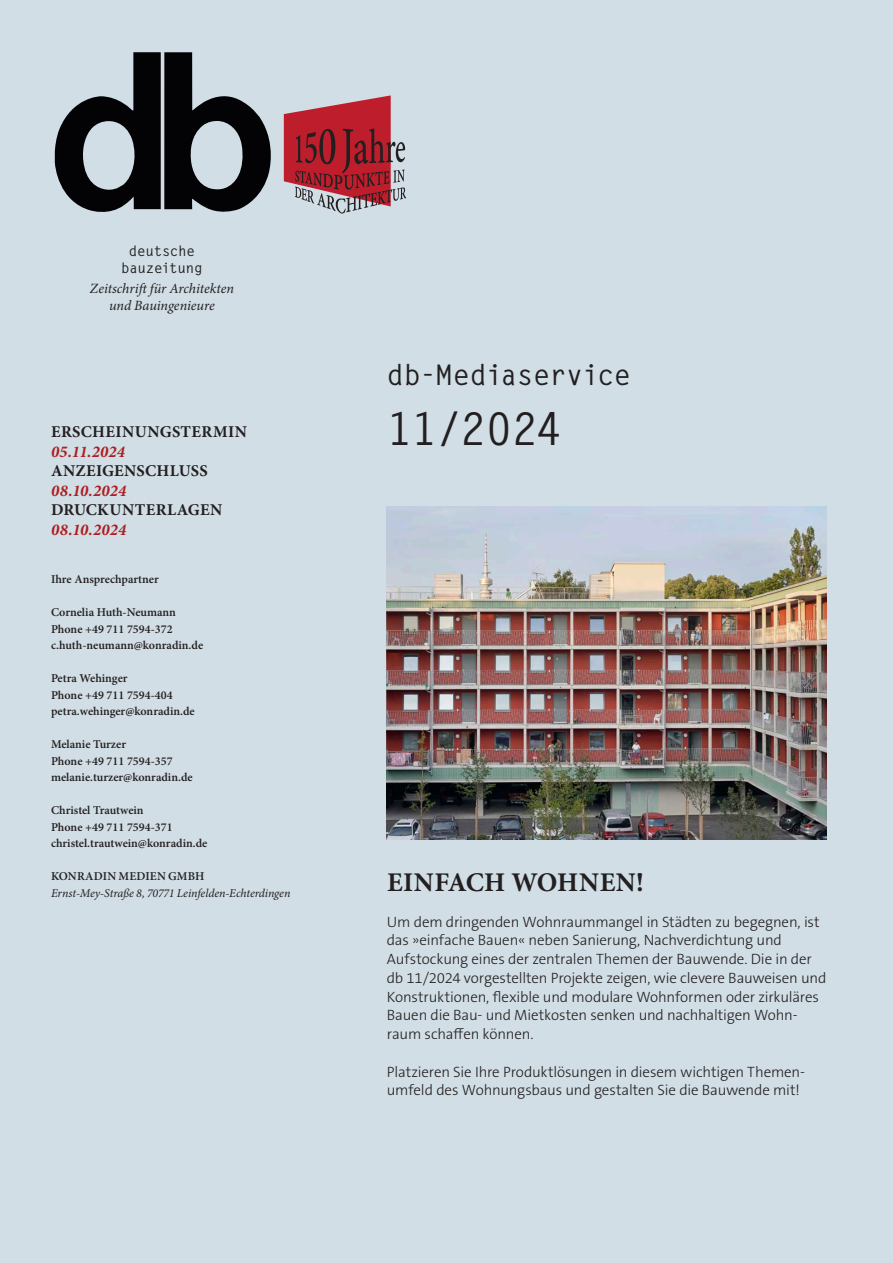
<style>
.page{position:relative;width:893px;height:1263px;background:#d1dee5}
.page>*{position:absolute;margin:0;border:0;box-sizing:border-box;transform-origin:0 0}
.t1{font:700 45px "Letter Gothic Std";letter-spacing:-.03em;color:#231f20}
.t2{font:700 28.5px "Letter Gothic Std";letter-spacing:-.025em;color:#231f20}
.t3{font:700 27px "Minion Pro";letter-spacing:.015em;color:#231f20}
.t4{font:700 16.5px "Minion Pro";letter-spacing:.02em;color:#231f20}
.t5{font:italic 700 16.5px "Minion Pro";letter-spacing:.015em;color:#ad1e22}
.t6{font:300 15px/18.8px "The Sans B W3";letter-spacing:-.01em;color:#231f20}
.t7{font:italic 14.25px/17px "Minion Pro";letter-spacing:-.005em;color:#231f20;text-align:center}
.t8{font:700 14.25px/17px "Letter Gothic Std";letter-spacing:-.02em;color:#231f20;text-align:center}
.t9{font:600 12px/16.5px "Minion Pro";color:#231f20}
.t10{font:italic 12px "Minion Pro";letter-spacing:-.01em;color:#231f20}
</style>
<div class="page">
<svg style="left:54px;top:52px;width:217px;height:160px"></svg>
<img style="left:387px;top:506px;width:439px;height:334px">
<svg style="left:284px;top:95px;width:122px;height:119px"></svg>
<p class="t8" style="left:121px;top:242px;width:83px">deutsche bauzeitung</p>
<p class="t7" style="left:90px;top:280px;width:146px">Zeitschrift für Architekten und Bauingenieure</p>
<p class="t4" style="left:51px;top:420px;width:197px">ERSCHEINUNGSTERMIN</p>
<p class="t5" style="left:51px;top:440px;width:75px">05.11.2024</p>
<p class="t4" style="left:51px;top:459px;width:158px">ANZEIGENSCHLUSS</p>
<p class="t5" style="left:51px;top:479px;width:77px">08.10.2024</p>
<p class="t4" style="left:51px;top:498px;width:173px">DRUCKUNTERLAGEN</p>
<p class="t5" style="left:51px;top:518px;width:77px">08.10.2024</p>
<p class="t9" style="left:51px;top:571px;width:109px">Ihre Ansprechpartner</p>
<p class="t9" style="left:51px;top:604px;width:154px">Cornelia Huth-Neumann<br>Phone +49 711 7594-372 c.huth-neumann@konradin.de</p>
<p class="t9" style="left:51px;top:670px;width:145px">Petra Wehinger<br>Phone +49 711 7594-404 petra.wehinger@konradin.de</p>
<p class="t9" style="left:51px;top:736px;width:143px">Melanie Turzer<br>Phone +49 711 7594-357 melanie.turzer@konradin.de</p>
<p class="t9" style="left:51px;top:802px;width:158px">Christel Trautwein<br>Phone +49 711 7594-371 christel.trautwein@konradin.de</p>
<p class="t9" style="left:51px;top:868px;width:155px">KONRADIN MEDIEN GMBH</p>
<p class="t10" style="left:51px;top:885px;width:241px">Ernst-Mey-Straße 8, 70771 Leinfelden-Echterdingen</p>
<h2 class="t2" style="left:387px;top:357px;width:246px">db-Mediaservice</h2>
<h1 class="t1" style="left:387px;top:401px;width:177px">11/2024</h1>
<h3 class="t3" style="left:387px;top:864px;width:258px">EINFACH WOHNEN!</h3>
<p class="t6" style="left:387px;top:912px;width:441px">Um dem dringenden Wohnraummangel in Städten zu begegnen, ist das »einfache Bauen« neben Sanierung, Nachverdichtung und Aufstockung eines der zentralen Themen der Bauwende. Die in der db 11/2024 vorgestellten Projekte zeigen, wie clevere Bauweisen und Konstruktionen, flexible und modulare Wohnformen oder zirkuläres Bauen die Bau- und Mietkosten senken und nachhaltigen Wohn&shy;raum schaffen können.</p>
<p class="t6" style="left:387px;top:1062px;width:420px">Platzieren Sie Ihre Produktlösungen in diesem wichtigen Themen&shy;umfeld des Wohnungsbaus und gestalten Sie die Bauwende mit!</p>
</div>
